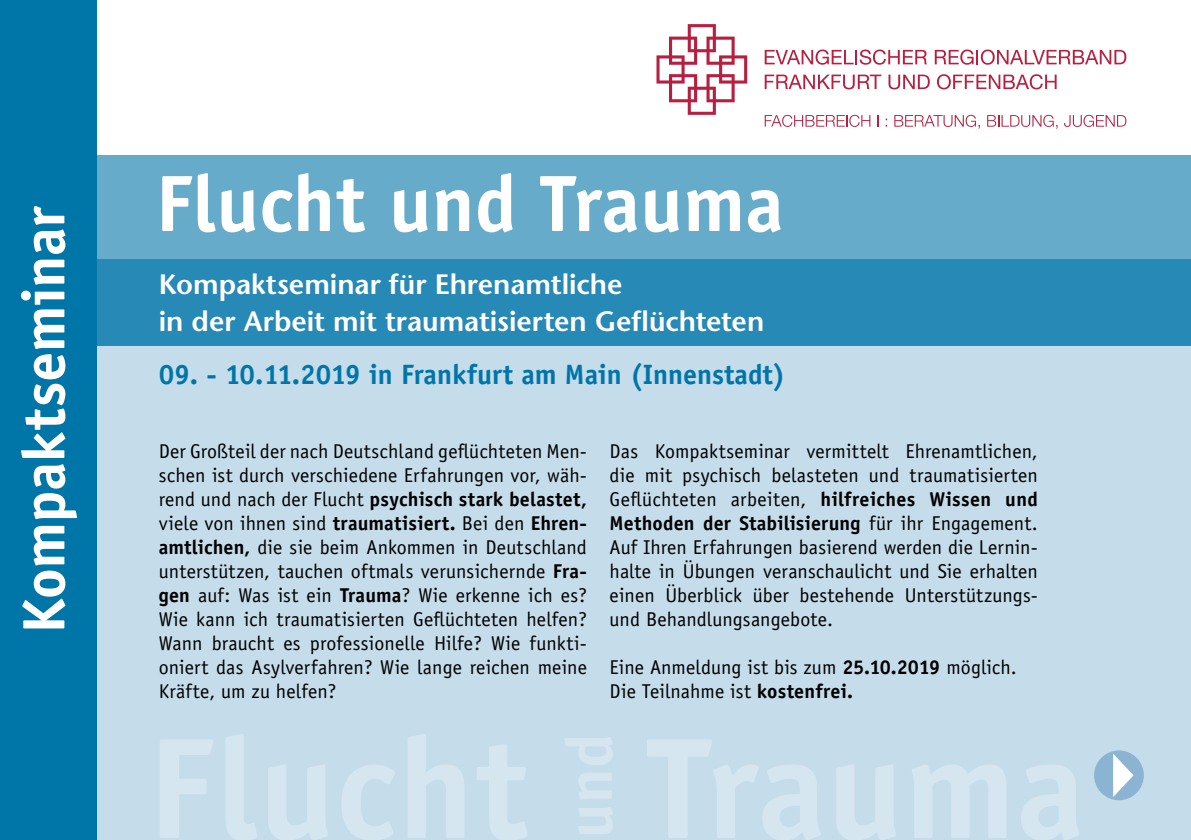
<style>
.page{position:relative;width:1191px;height:840px;background:#fff}
.page>*{position:absolute;margin:0;border:0;box-sizing:border-box;transform-origin:0 0}
.t1{font:700 80px "Officina Sans";color:#fff}
.t2{font:700 60px "Officina Sans";letter-spacing:-.01em;color:#fff}
.t3{font:600 28px/36.6px "Stone Sans";color:#fff}
.t4{font:700 28px "Officina Sans";color:#0075a8}
.t5{font:20px/24px "Officina Sans";letter-spacing:.005em;color:#000;text-align:justify}
.s1{font-weight:700}
</style>
<div class="page">
<div style="left:0;top:259px;width:1191px;height:580px;background:#c5dcea"></div>
<div style="left:0;top:155px;width:1191px;height:104px;background:#66acca"></div>
<div style="left:1094px;top:750px;width:49px;height:49px;background:#8bb4d3;border-radius:50%"></div>
<svg style="left:1113px;top:753px;width:20px;height:43px"></svg>
<div style="left:0;top:259px;width:1191px;height:86px;background:#2789b5"></div>
<div style="left:0;top:0;width:96px;height:839px;background:#0075a8"></div>
<svg style="left:656px;top:24px;width:91px;height:91px"></svg>
<svg style="left:764px;top:75px;width:117px;height:14px"></svg>
<svg style="left:888px;top:75px;width:41px;height:14px"></svg>
<svg style="left:937px;top:74px;width:119px;height:15px"></svg>
<svg style="left:764px;top:50px;width:163px;height:15px"></svg>
<svg style="left:934px;top:50px;width:192px;height:15px"></svg>
<svg style="left:764px;top:115px;width:106px;height:12px"></svg>
<svg style="left:877px;top:115px;width:1px;height:12px"></svg>
<svg style="left:894px;top:115px;width:86px;height:14px"></svg>
<svg style="left:987px;top:115px;width:70px;height:14px"></svg>
<svg style="left:1064px;top:115px;width:62px;height:12px"></svg>
<h2 class="t2" style="left:7px;top:633px;width:429px;rotate:-90deg">Kompaktseminar</h2>
<h1 class="t1" style="left:155px;top:154px;width:630px">Flucht und Trauma</h1>
<h3 class="t3" style="left:159px;top:265px;width:607px">Kompaktseminar für Ehrenamtliche<br>in der Arbeit mit traumatisierten Geflüchteten</h3>
<h3 class="t4" style="left:159px;top:357px;width:628px">09. - 10.11.2019 in Frankfurt am Main (Innenstadt)</h3>
<p class="t5" style="left:159px;top:439px;width:430px">Der Großteil der nach Deutschland geflüchteten Men&shy;schen ist durch verschiedene Erfahrungen vor, wäh&shy;rend und nach der Flucht <span class="s1">psychisch stark belastet, </span>viele von ihnen sind <span class="s1">traumatisiert.</span> Bei den <span class="s1">Ehren&shy;amtlichen,</span> die sie beim Ankommen in Deutschland unterstützen, tauchen oftmals verunsichernde <span class="s1">Fra&shy;gen</span> auf: Was ist ein <span class="s1">Trauma</span>? Wie erkenne ich es?<br>Wie kann ich traumatisierten Geflüchteten helfen?<br>Wann braucht es professionelle Hilfe? Wie funkti&shy;oniert das Asylverfahren? Wie lange reichen meine Kräfte, um zu helfen?</p>
<p class="t5" style="left:609px;top:439px;width:430px">Das Kompaktseminar vermittelt Ehrenamtlichen, die mit psychisch belasteten und traumatisierten Geflüchteten arbeiten, <span class="s1">hilfreiches Wissen und Methoden der Stabilisierung</span> für ihr Engagement.<br>Auf Ihren Erfahrungen basierend werden die Lernin&shy;halte in Übungen veranschaulicht und Sie erhalten einen Überblick über bestehende Unterstützungs&shy;und Behandlungsangebote.</p>
<p class="t5" style="left:609px;top:655px;width:408px">Eine Anmeldung ist bis zum <span class="s1">25.10.2019</span> möglich.<br>Die Teilnahme ist <span class="s1">kostenfrei.</span></p>
</div>
